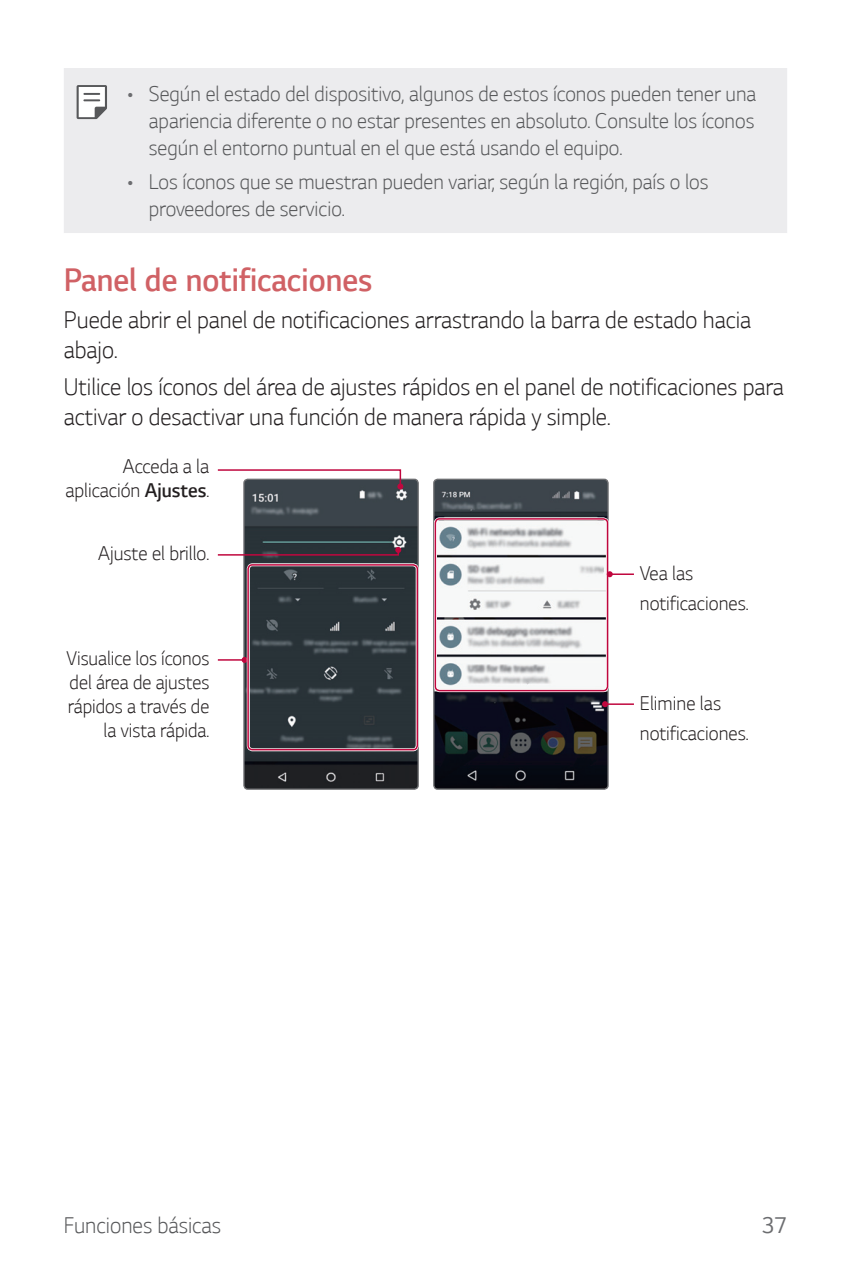
<style>
.page{position:relative;width:851px;height:1276px;background:#fff}
.page>*{position:absolute;margin:0;border:0;box-sizing:border-box;transform-origin:0 0}
.t1{font:300 34.5px "LG Smart";color:#d06165;scale:.95 1}
.t2{font:300 25.5px/30px "LG Smart";color:#231f20;scale:.95 1}
.t3{font:300 24px "LG Smart";color:#57585a;scale:.95 1}
.t4{font:24px "LG Smart";color:#6c6d70;scale:.95 1}
.t5{font:300 22.5px/27px "LG Smart";color:#57585a;text-align:justify;scale:.95 1}
.t6{font:300 21px/30px "LG Smart";color:#231f20;scale:.95 1}
.t7{font:300 21px/24px "LG Smart";color:#231f20;text-align:right;scale:.93 1}
.s1{color:#6c6d70}
.s2{font-style:inherit}
</style>
<div class="page">
<div style="left:64px;top:68px;width:723px;height:165px;background:#ececee"></div>
<svg style="left:77px;top:85px;width:30px;height:34px"></svg>
<img style="left:244px;top:479px;width:174px;height:310px;border-radius:4px">
<div style="left:243px;top:479px;width:176px;height:311px;border:1px solid #6c6d70;border-radius:4px"></div>
<img style="left:434px;top:479px;width:174px;height:310px;border-radius:4px">
<div style="left:433px;top:479px;width:175px;height:311px;border:1px solid #6c6d70;border-radius:4px"></div>
<hr style="left:605px;top:703px;width:29px;height:2px;background:#c0073e">
<svg style="left:602px;top:701px;width:6px;height:6px"></svg>
<svg style="left:217px;top:547px;width:184px;height:9px;background:#5f4452"></svg>
<svg style="left:218px;top:657px;width:29px;height:6px"></svg>
<svg style="left:217px;top:469px;width:186px;height:20px"></svg>
<div style="left:247px;top:563px;width:171px;height:188px;border:3px solid #fff;border-radius:4px"></div>
<div style="left:247px;top:564px;width:171px;height:186px;border:2px solid #c0073e;border-radius:4px"></div>
<div style="left:434px;top:517px;width:174px;height:175px;border:3px solid #fff;border-radius:4px"></div>
<div style="left:434px;top:518px;width:174px;height:173px;border:2px solid #c0073e;border-radius:4px"></div>
<hr style="left:609px;top:573px;width:25px;height:2px;background:#c0073e">
<svg style="left:606px;top:571px;width:6px;height:6px"></svg>
<p class="t5" style="left:149px;top:83px;width:640px;text-indent:-21px"><span class="s1">•</span> Según el estado del dispositivo, algunos de estos íconos pueden tener una apariencia diferente o no estar presentes en absoluto. Consulte los íconos según el entorno puntual en el que está usando el equipo.</p>
<p class="t5" style="left:149px;top:171px;width:590px;text-indent:-21px"><span class="s1">•</span> Los íconos que se muestran pueden variar, según la región, país o los proveedores de servicio.</p>
<h1 class="t1" style="left:64px;top:267px;width:326px">Panel de notificaciones</h1>
<p class="t2" style="left:64px;top:308px;width:725px">Puede abrir el panel de notificaciones arrastrando la barra de estado hacia abajo.</p>
<p class="t2" style="left:64px;top:374px;width:759px">Utilice los íconos del área de ajustes rápidos en el panel de notificaciones para activar o desactivar una función de manera rápida y simple.</p>
<p class="t6" style="left:65px;top:457px;width:153px;line-height:24px;text-align:right">Acceda a la aplicación <span class="s2">Ajustes</span>.</p>
<p class="t6" style="left:98px;top:540px;width:118px">Ajuste el brillo.</p>
<p class="t7" style="left:67px;top:648px;width:155px">Visualice los íconos del área de ajustes rápidos a través de la vista rápida.</p>
<p class="t6" style="left:639px;top:560px;width:116px">Vea las notificaciones.</p>
<p class="t6" style="left:639px;top:690px;width:116px">Elimine las notificaciones.</p>
<p class="t3" style="left:64px;top:1215px;width:167px">Funciones básicas</p>
<p class="t4" style="left:761px;top:1215px;width:29px">37</p>
</div>
